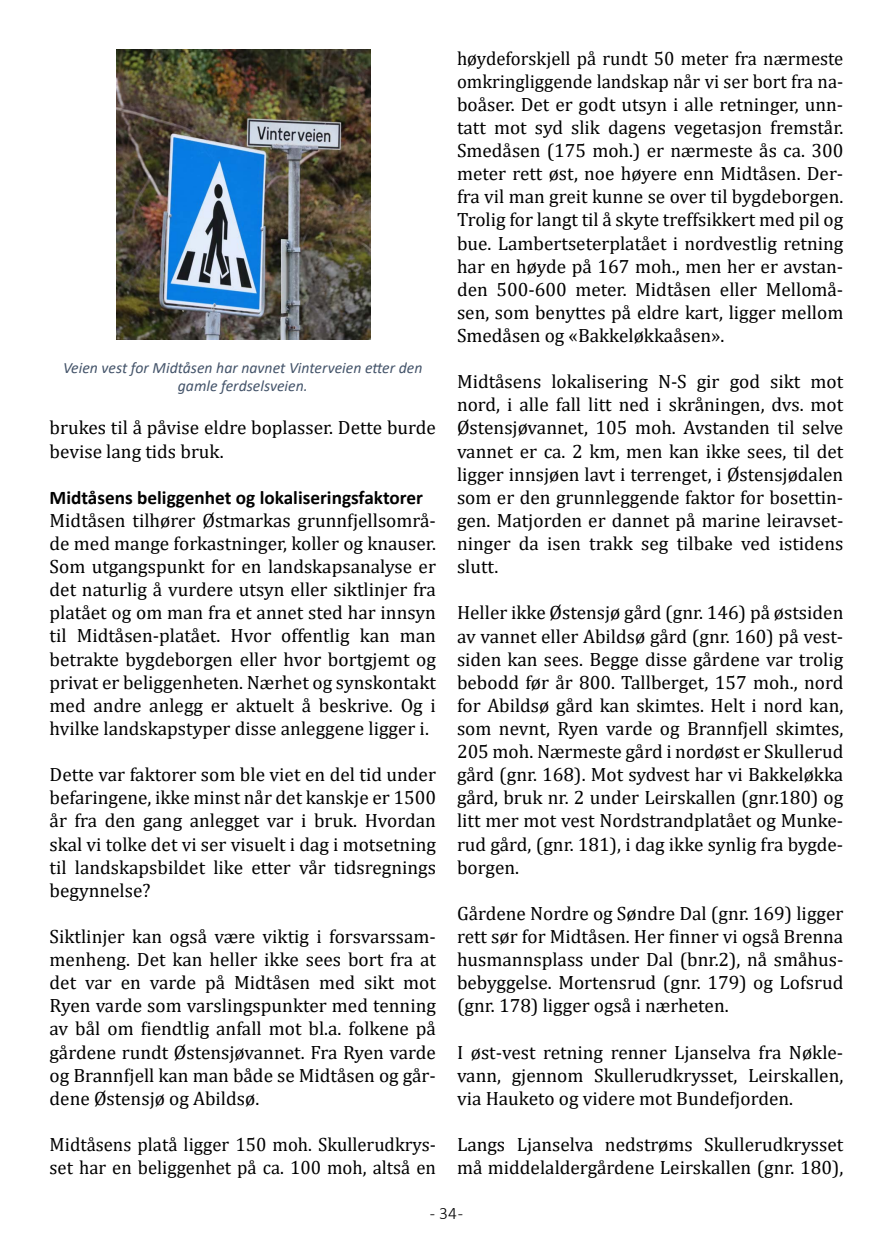
<style>
.page{position:relative;width:893px;height:1241px;background:#fff}
.page>*{position:absolute;margin:0;border:0;box-sizing:border-box;transform-origin:0 0}
.t1{font:19.25px/23.1px "Cambria";color:#000;text-align:justify}
.t2{font:700 19.25px "Calibri";color:#000}
.t3{font:300 17.5px "Calibri";color:#000}
.t4{font:italic 15.75px/17.5px "Calibri";color:#44546a;text-align:center}
</style>
<div class="page">
<img style="left:116px;top:50px;width:254px;height:289px">
<p class="t4" style="left:63px;top:358px;width:361px">Veien vest for Midtåsen har navnet Vinterveien etter den gamle ferdselsveien.</p>
<p class="t1" style="left:50px;top:416px;width:388px">brukes til å påvise eldre boplasser. Dette burde bevise lang tids bruk.</p>
<p class="t2" style="left:50px;top:483px;width:375px">Midtåsens beliggenhet og lokaliseringsfaktorer</p>
<p class="t1" style="left:50px;top:508px;width:388px">Midtåsen tilhører Østmarkas grunnfjellsområ&shy;de med mange forkastninger, koller og knauser.<br>Som utgangspunkt for en landskapsanalyse er det naturlig å vurdere utsyn eller siktlinjer fra platået og om man fra et annet sted har innsyn til Midtåsen-platået. Hvor offentlig kan man betrakte bygdeborgen eller hvor bortgjemt og privat er beliggenheten. Nærhet og synskontakt med andre anlegg er aktuelt å beskrive. Og i hvilke landskapstyper disse anleggene ligger i.</p>
<p class="t1" style="left:50px;top:762px;width:388px">Dette var faktorer som ble viet en del tid under befaringene, ikke minst når det kanskje er 1500 år fra den gang anlegget var i bruk. Hvordan skal vi tolke det vi ser visuelt i dag i motsetning til landskapsbildet like etter vår tidsregnings begynnelse?</p>
<p class="t1" style="left:50px;top:924px;width:388px">Siktlinjer kan også være viktig i forsvarssam&shy;menheng. Det kan heller ikke sees bort fra at det var en varde på Midtåsen med sikt mot Ryen varde som varslingspunkter med tenning av bål om fiendtlig anfall mot bl.a. folkene på gårdene rundt Østensjøvannet. Fra Ryen varde og Brannfjell kan man både se Midtåsen og går&shy;dene Østensjø og Abildsø.</p>
<p class="t1" style="left:50px;top:1132px;width:388px">Midtåsens platå ligger 150 moh. Skullerudkrys&shy;set har en beliggenhet på ca. 100 moh, altså en</p>
<p class="t1" style="left:457px;top:46px;width:388px">høydeforskjell på rundt 50 meter fra nærmeste omkringliggende landskap når vi ser bort fra na&shy;boåser. Det er godt utsyn i alle retninger, unn&shy;tatt mot syd slik dagens vegetasjon fremstår.<br>Smedåsen (175 moh.) er nærmeste ås ca. 300 meter rett øst, noe høyere enn Midtåsen. Der&shy;fra vil man greit kunne se over til bygdeborgen.<br>Trolig for langt til å skyte treffsikkert med pil og bue. Lambertseterplatået i nordvestlig retning har en høyde på 167 moh., men her er avstan&shy;den 500-600 meter. Midtåsen eller Mellomå&shy;sen, som benyttes på eldre kart, ligger mellom Smedåsen og «Bakkeløkkaåsen».</p>
<p class="t1" style="left:457px;top:370px;width:388px">Midtåsens lokalisering N-S gir god sikt mot nord, i alle fall litt ned i skråningen, dvs. mot Østensjøvannet, 105 moh. Avstanden til selve vannet er ca. 2 km, men kan ikke sees, til det ligger innsjøen lavt i terrenget, i Østensjødalen som er den grunnleggende faktor for bosettin&shy;gen. Matjorden er dannet på marine leiravset&shy;ninger da isen trakk seg tilbake ved istidens slutt.</p>
<p class="t1" style="left:457px;top:601px;width:388px">Heller ikke Østensjø gård (gnr. 146) på østsiden av vannet eller Abildsø gård (gnr. 160) på vest&shy;siden kan sees. Begge disse gårdene var trolig bebodd før år 800. Tallberget, 157 moh., nord for Abildsø gård kan skimtes. Helt i nord kan, som nevnt, Ryen varde og Brannfjell skimtes, 205 moh. Nærmeste gård i nordøst er Skullerud gård (gnr. 168). Mot sydvest har vi Bakkeløkka gård, bruk nr. 2 under Leirskallen (gnr.180) og litt mer mot vest Nordstrandplatået og Munke&shy;rud gård, (gnr. 181), i dag ikke synlig fra bygde&shy;borgen.</p>
<p class="t1" style="left:457px;top:901px;width:388px">Gårdene Nordre og Søndre Dal (gnr. 169) ligger rett sør for Midtåsen. Her finner vi også Brenna husmannsplass under Dal (bnr.2), nå småhus&shy;bebyggelse. Mortensrud (gnr. 179) og Lofsrud (gnr. 178) ligger også i nærheten.</p>
<p class="t1" style="left:457px;top:1040px;width:388px">I øst-vest retning renner Ljanselva fra Nøkle&shy;vann, gjennom Skullerudkrysset, Leirskallen, via Hauketo og videre mot Bundefjorden.</p>
<p class="t1" style="left:457px;top:1132px;width:388px">Langs Ljanselva nedstrøms Skullerudkrysset må middelaldergårdene Leirskallen (gnr. 180),</p>
<p class="t3" style="left:430px;top:1201px;width:35px">- 34 -</p>
</div>
